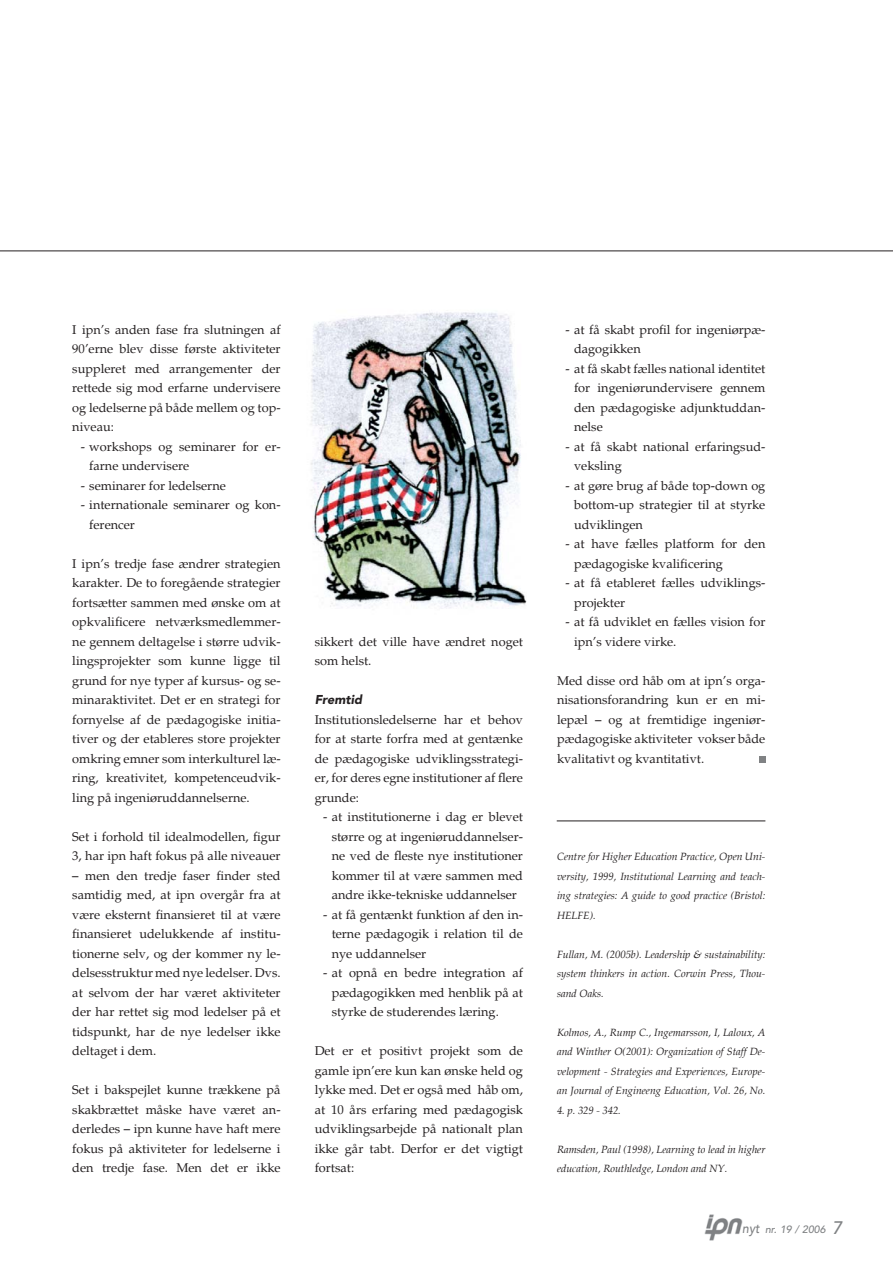
<style>
.page{position:relative;width:893px;height:1263px;background:#fff}
.page>*{position:absolute;margin:0;border:0;box-sizing:border-box;transform-origin:0 0}
.t1{font:12.75px/19.5px "Palatino";color:#231f20;text-align:justify}
.t2{font:italic 900 12.75px "Avenir";color:#231f20}
.t3{font:italic 10.5px/19.5px "Palatino";color:#231f20;text-align:justify}
.t4{font:italic 500 10.5px "Avenir";color:#808284}
.s1{font-size:13.5px}
.s2{font-size:18px}
</style>
<div class="page">
<img style="left:705px;top:1214px;width:37px;height:27px">
<hr style="left:0;top:251px;width:893px;height:1px;background:#231f20">
<div style="left:759px;top:756px;width:6px;height:7px;background:#808284"></div>
<hr style="left:557px;top:821px;width:208px;height:1px;background:#231f20">
<img style="left:310px;top:312px;width:217px;height:297px">
<p class="t1" style="left:72px;top:320px;width:210px">I ipn’s anden fase fra slutningen af 90’erne blev disse første aktiviteter suppleret med arrangementer der rettede sig mod erfarne undervisere og ledelserne på både mellem og top&shy;niveau:</p>
<p class="t1" style="left:89px;top:437px;width:193px;text-indent:-9px">- workshops og seminarer for er&shy;farne undervisere</p>
<p class="t1" style="left:81px;top:476px;width:147px">- seminarer for ledelserne</p>
<p class="t1" style="left:89px;top:495px;width:193px;text-indent:-9px">- internationale seminarer og kon&shy;ferencer</p>
<p class="t1" style="left:72px;top:554px;width:210px">I ipn’s tredje fase ændrer strategien karakter. De to foregående strategier fortsætter sammen med ønske om at opkvalificere netværksmedlemmer&shy;ne gennem deltagelse i større udvik&shy;lingsprojekter som kunne ligge til grund for nye typer af kursus- og se&shy;minaraktivitet. Det er en strategi for fornyelse af de pædagogiske initia&shy;tiver og der etableres store projekter omkring emner som interkulturel læ&shy;ring, kreativitet, kompetenceudvik&shy;ling på ingeniøruddannelserne.</p>
<p class="t1" style="left:72px;top:827px;width:210px">Set i forhold til idealmodellen, figur<br>3, har ipn haft fokus på alle niveauer</p>
<p class="t1" style="left:72px;top:866px;width:210px">– men den tredje faser finder sted samtidig med, at ipn overgår fra at være eksternt finansieret til at være finansieret udelukkende af institu&shy;tionerne selv, og der kommer ny le&shy;delsesstruktur med nye ledelser. Dvs. at selvom der har været aktiviteter der har rettet sig mod ledelser på et tidspunkt, har de nye ledelser ikke deltaget i dem.</p>
<p class="t1" style="left:72px;top:1080px;width:210px">Set i bakspejlet kunne trækkene på skakbrættet måske have været an&shy;derledes – ipn kunne have haft mere fokus på aktiviteter for ledelserne i den tredje fase. Men det er ikke</p>
<p class="t1" style="left:315px;top:632px;width:210px">sikkert det ville have ændret noget som helst.</p>
<p class="t2" style="left:315px;top:695px;width:49px">Fremtid</p>
<p class="t1" style="left:315px;top:710px;width:210px">Institutionsledelserne har et behov for at starte forfra med at gentænke de pædagogiske udviklingsstrategi&shy;er, for deres egne institutioner af flere grunde:</p>
<p class="t1" style="left:332px;top:807px;width:193px;text-indent:-9px">- at institutionerne i dag er blevet større og at ingeniøruddannelser&shy;ne ved de fleste nye institutioner kommer til at være sammen med andre ikke-tekniske uddannelser</p>
<p class="t1" style="left:332px;top:905px;width:193px;text-indent:-9px">- at få gentænkt funktion af den in&shy;terne pædagogik i relation til de nye uddannelser</p>
<p class="t1" style="left:332px;top:963px;width:193px;text-indent:-9px">- at opnå en bedre integration af pædagogikken med henblik på at styrke de studerendes læring.</p>
<p class="t1" style="left:315px;top:1041px;width:210px">Det er et positivt projekt som de gamle ipn’ere kun kan ønske held og lykke med. Det er også med håb om, at 10 års erfaring med pædagogisk udviklingsarbejde på nationalt plan ikke går tabt. Derfor er det vigtigt fortsat:</p>
<p class="t1" style="left:574px;top:320px;width:193px;text-indent:-9px">- at få skabt profil for ingeniørpæ&shy;dagogikken</p>
<p class="t1" style="left:574px;top:359px;width:193px;text-indent:-9px">- at få skabt fælles national identitet for ingeniørundervisere gennem den pædagogiske adjunktuddan&shy;nelse</p>
<p class="t1" style="left:574px;top:437px;width:193px;text-indent:-9px">- at få skabt national erfaringsud&shy;veksling</p>
<p class="t1" style="left:574px;top:476px;width:193px;text-indent:-9px">- at gøre brug af både top-down og bottom-up strategier til at styrke udviklingen</p>
<p class="t1" style="left:574px;top:534px;width:193px;text-indent:-9px">- at have fælles platform for den pædagogiske kvalificering</p>
<p class="t1" style="left:574px;top:573px;width:193px;text-indent:-9px">- at få etableret fælles udviklings&shy;projekter</p>
<p class="t1" style="left:574px;top:612px;width:193px;text-indent:-9px">- at få udviklet en fælles vision for ipn’s videre virke.</p>
<p class="t1" style="left:557px;top:671px;width:210px">Med disse ord håb om at ipn’s orga&shy;nisationsforandring kun er en mi&shy;lepæl – og at fremtidige ingeniør&shy;pædagogiske aktiviteter vokser både kvalitativt og kvantitativt.</p>
<p class="t3" style="left:557px;top:847px;width:210px">Centre for Higher Education Practice, Open Uni&shy;versity, 1999, Institutional Learning and teach&shy;ing strategies: A guide to good practice (Bristol:<br>HELFE).</p>
<p class="t3" style="left:557px;top:945px;width:210px">Fullan, M. (2005b). Leadership &amp; sustainability: system thinkers in action. Corwin Press, Thou&shy;sand Oaks.</p>
<p class="t3" style="left:557px;top:1023px;width:210px">Kolmos, A., Rump C., Ingemarsson, I, Laloux, A and Winther O(2001): Organization of Staff De&shy;velopment - Strategies and Experiences, Europe&shy;an Journal of Engineeng Education, Vol. 26, No.</p>
<p class="t3" style="left:557px;top:1101px;width:65px">4. p. 329 - 342.</p>
<p class="t3" style="left:557px;top:1140px;width:210px">Ramsden, Paul (1998), Learning to lead in higher education, Routhledge, London and NY.</p>
<p class="t4" style="left:742px;top:1225px;width:101px"><span class="s1">nyt</span> nr. 19 / 2006 <span class="s2">7</span></p>
</div>
